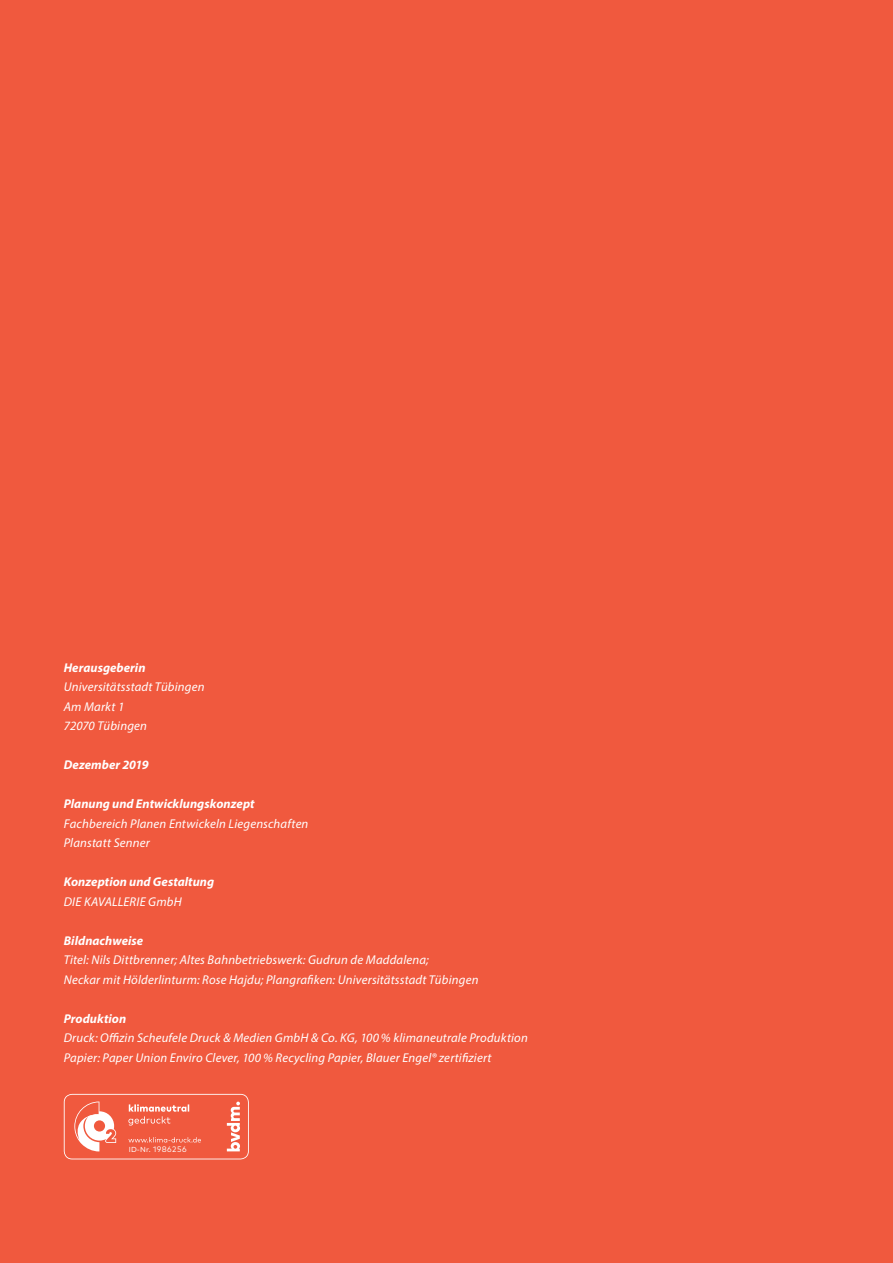
<style>
.page{position:relative;width:893px;height:1263px;background:#f0593e}
.page>*{position:absolute;margin:0;border:0;box-sizing:border-box;transform-origin:0 0}
.CD-Man-04Bilduntersc{font:italic 12.75px/19.5px "Myriad Pro";letter-spacing:.015em;color:#fff}
.CD-Man-04Bilduntersc-2{font:italic 700 12.75px "Myriad Pro";letter-spacing:.005em;color:#fff}
.t1{font:7.95px "Mark Pro";letter-spacing:.05em;color:#fff}
.s1{font-family:"Mark OT";font-size:7.35px}
</style>
<div class="page">
<svg style="left:64px;top:1094px;width:185px;height:65px"></svg>
<p class="CD-Man-04Bilduntersc-2" style="left:64px;top:659px;width:83px">Herausgeberin</p>
<p class="CD-Man-04Bilduntersc" style="left:64px;top:677px;width:142px">Universitätsstadt Tübingen</p>
<p class="CD-Man-04Bilduntersc" style="left:64px;top:697px;width:62px">Am Markt 1</p>
<p class="CD-Man-04Bilduntersc" style="left:64px;top:716px;width:85px">72070 Tübingen</p>
<p class="CD-Man-04Bilduntersc-2" style="left:64px;top:757px;width:87px">Dezember 2019</p>
<p class="CD-Man-04Bilduntersc-2" style="left:64px;top:796px;width:192px">Planung und Entwicklungskonzept</p>
<p class="CD-Man-04Bilduntersc" style="left:64px;top:814px;width:246px">Fachbereich Planen Entwickeln Liegenschaften</p>
<p class="CD-Man-04Bilduntersc" style="left:64px;top:833px;width:88px">Planstatt Senner</p>
<p class="CD-Man-04Bilduntersc-2" style="left:64px;top:874px;width:152px">Konzeption und Gestaltung</p>
<p class="CD-Man-04Bilduntersc" style="left:64px;top:892px;width:120px">DIE KAVALLERIE GmbH</p>
<p class="CD-Man-04Bilduntersc-2" style="left:64px;top:932px;width:81px">Bildnachweise</p>
<p class="CD-Man-04Bilduntersc" style="left:64px;top:950px;width:416px">Titel: Nils Dittbrenner; Altes Bahnbetriebswerk: Gudrun de Maddalena;<br>Neckar mit Hölderlinturm: Rose Hajdu; Plangrafiken: Universitätsstadt Tübingen</p>
<p class="CD-Man-04Bilduntersc-2" style="left:64px;top:1010px;width:64px">Produktion</p>
<p class="CD-Man-04Bilduntersc" style="left:64px;top:1028px;width:466px">Druck: Offizin Scheufele Druck &amp; Medien GmbH &amp; Co. KG, 100% klimaneutrale Produktion</p>
<p class="CD-Man-04Bilduntersc" style="left:64px;top:1048px;width:429px">Papier: Paper Union Enviro Clever, 100% Recycling Papier, Blauer Engel® zertifiziert</p>
<p class="t1" style="left:129px;top:1143px;width:59px"><span class="s1">ID-Nr.</span> 1986256</p>
</div>
